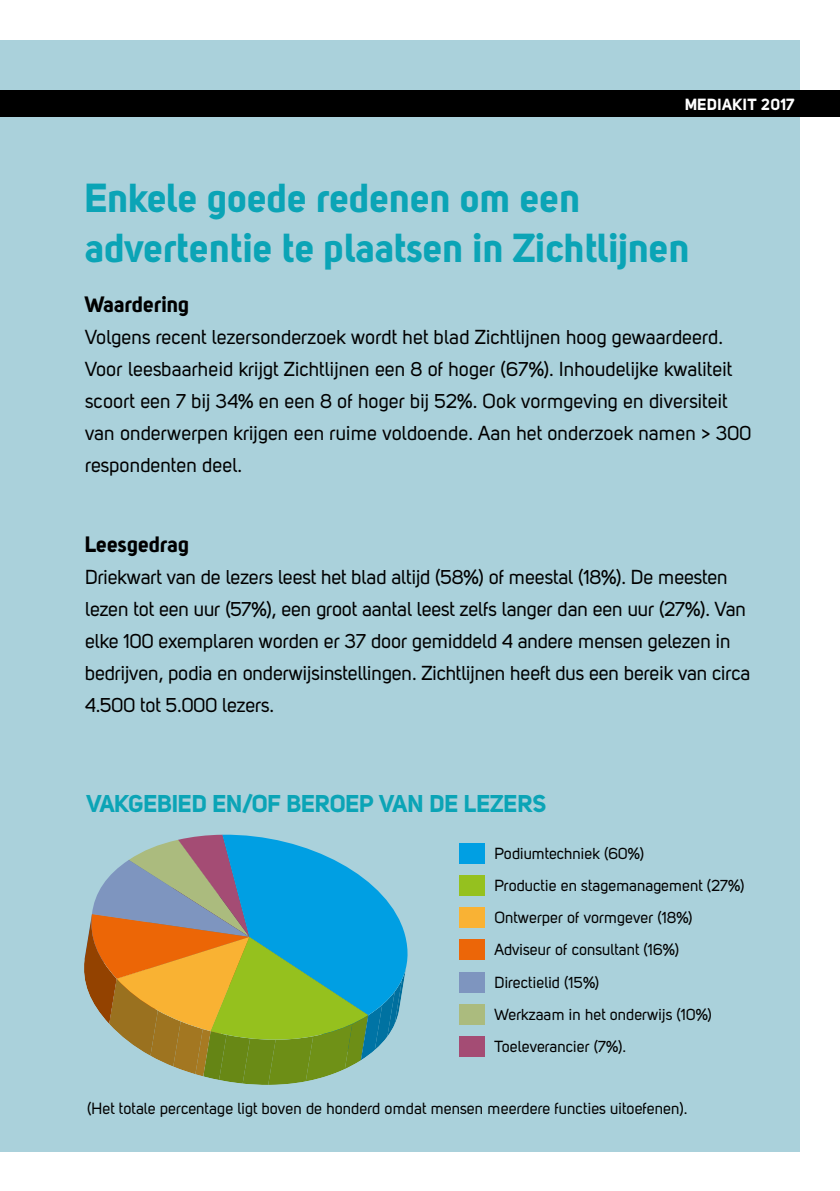
<style>
.page{position:relative;width:840px;height:1191px;background:#fff}
.page>*{position:absolute;margin:0;border:0;box-sizing:border-box;transform-origin:0 0}
.t1{font:40px/50px "Uni Sans Bold";color:#0ba4b6}
.t2{font:24px "Uni Sans Bold";color:#0ba4b6}
.t3{font:22px "Uni Sans Bold";color:#000}
.t4{font:20px/32px "Uni Sans Regular";letter-spacing:-.01em;color:#000}
.t5{font:16px "Uni Sans Regular";color:#000}
.t6{font:16px "Uni Sans Bold";letter-spacing:.03em;color:#fff}
.t7{font:15.8px "Uni Sans Regular";color:#000}
</style>
<div class="page">
<div style="left:0;top:40px;width:799px;height:1111px;background:#aad1db"></div>
<div style="left:0;top:91px;width:839px;height:26px;background:#000"></div>
<svg style="left:84px;top:834px;width:324px;height:251px"></svg>
<div style="left:459px;top:1036px;width:25px;height:21px;background:#a44c74"></div>
<div style="left:459px;top:1004px;width:25px;height:20px;background:#abbb7e"></div>
<div style="left:459px;top:972px;width:25px;height:20px;background:#7e95bf"></div>
<div style="left:459px;top:939px;width:25px;height:21px;background:#ec6608"></div>
<div style="left:459px;top:907px;width:25px;height:20px;background:#f9b234"></div>
<div style="left:459px;top:875px;width:25px;height:20px;background:#95c11f"></div>
<div style="left:459px;top:843px;width:25px;height:20px;background:#009fe3"></div>
<p class="t6" style="left:684px;top:95px;width:111px">MEDIAKIT 2017</p>
<h1 class="t1" style="left:85px;top:172px;width:606px">Enkele goede redenen om een advertentie te plaatsen in Zichtlijnen</h1>
<p class="t3" style="left:85px;top:291px;width:106px">Waardering</p>
<p class="t4" style="left:85px;top:321px;width:667px">Volgens recent lezersonderzoek wordt het blad Zichtlijnen hoog gewaardeerd.<br>Voor leesbaarheid krijgt Zichtlijnen een 8 of hoger (67%). Inhoudelijke kwaliteit scoort een 7 bij 34% en een 8 of hoger bij 52%. Ook vormgeving en diversiteit van onderwerpen krijgen een ruime voldoende. Aan het onderzoek namen &gt; 300 respondenten deel.</p>
<p class="t3" style="left:85px;top:531px;width:106px">Leesgedrag</p>
<p class="t4" style="left:85px;top:561px;width:666px">Driekwart van de lezers leest het blad altijd (58%) of meestal (18%). De meesten lezen tot een uur (57%), een groot aantal leest zelfs langer dan een uur (27%). Van elke 100 exemplaren worden er 37 door gemiddeld 4 andere mensen gelezen in bedrijven, podia en onderwijsinstellingen. Zichtlijnen heeft dus een bereik van circa 4.500 tot 5.000 lezers.</p>
<p class="t2" style="left:87px;top:788px;width:461px">VAKGEBIED EN/OF BEROEP VAN DE LEZERS</p>
<p class="t7" style="left:494px;top:844px;width:151px">Podiumtechniek (60%)</p>
<p class="t7" style="left:494px;top:876px;width:251px">Productie en stagemanagement (27%)</p>
<p class="t7" style="left:494px;top:908px;width:200px">Ontwerper of vormgever (18%)</p>
<p class="t7" style="left:494px;top:940px;width:186px">Adviseur of consultant (16%)</p>
<p class="t7" style="left:494px;top:973px;width:106px">Directielid (15%)</p>
<p class="t7" style="left:494px;top:1005px;width:219px">Werkzaam in het onderwijs (10%)</p>
<p class="t7" style="left:494px;top:1037px;width:133px">Toeleverancier (7%).</p>
<p class="t5" style="left:87px;top:1099px;width:601px">(Het totale percentage ligt boven de honderd omdat mensen meerdere functies uitoefenen).</p>
</div>
